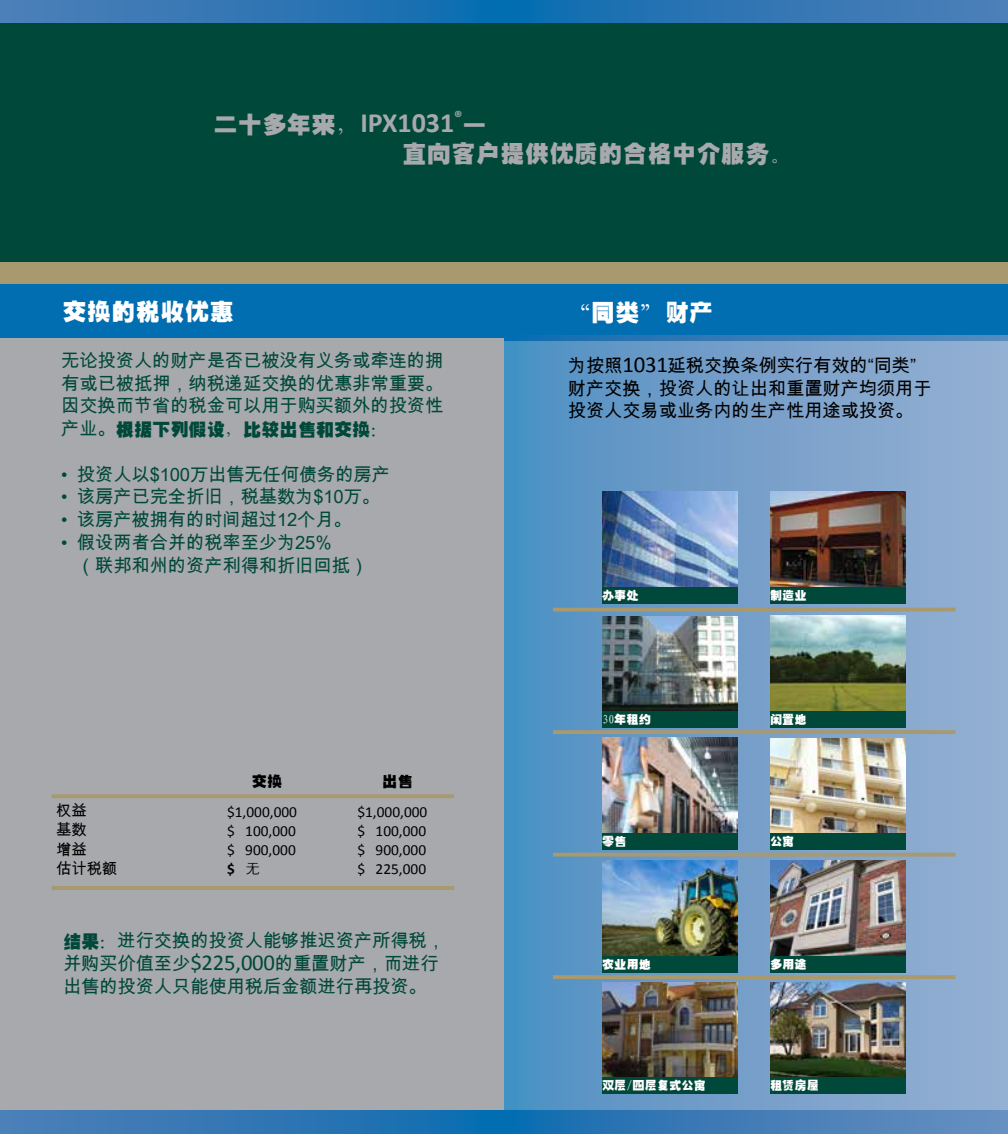
<style>
.page{position:relative;width:1008px;height:1134px;background:#fff}
.page>*{position:absolute;margin:0;border:0;box-sizing:border-box;transform-origin:0 0}
.t1{font:24.5px/29.4px "RS Te Cu Hei";color:#a7a9ac}
.t2{font:24.5px "RS Te Cu Hei";color:#fff}
.t3{font:18.38px/22.8px "Arial Unicode MS";letter-spacing:-.01em;color:#00483a}
.t4{font:18.38px/22.8px "Arial Unicode MS";letter-spacing:-.01em;color:#000}
.t5{font:18.38px "RS Te Cu Hei";letter-spacing:-.01em;color:#00483a}
.t6{font:15.4px/19.2px "Calibri";color:#000;text-align:justify}
.t7{font:15.4px/19.2px "Arial Unicode MS";color:#000}
.t8{font:15.4px "RS Te Cu Hei";color:#000}
.t9{font:12.25px "RS Te Cu Hei";color:#fff}
.s1{font-family:"Calibri";font-weight:700;font-size:28px}
.s2{font-family:"Arial Unicode MS"}
.s3{font-weight:700}
.s4{font-family:"Gulim"}
.s5{font-family:"RS Te Cu Hei"}
.s6{font-family:"Calibri";font-size:22.75px}
</style>
<div class="page">
<div style="left:0;top:21px;width:1008px;height:259px;background:#00483a"></div>
<div style="left:0;top:262px;width:1008px;height:23px;background:#a8996e"></div>
<div style="left:504px;top:0;width:504px;height:23px;background:linear-gradient(to right,#0a6db0,#517fb8)"></div>
<div style="left:0;top:0;width:504px;height:23px;background:linear-gradient(to right,#527fb8,#0b6db0)"></div>
<div style="left:0;top:284px;width:1008px;height:57px;background:#016eb1"></div>
<div style="left:0;top:338px;width:504px;height:796px;background:#a7a9ac"></div>
<svg style="left:52px;top:794px;width:402px;height:4px;background:#a79a73"></svg>
<hr style="left:52px;top:886px;width:402px;height:4px;background:#a8996e">
<div style="left:0;top:1110px;width:504px;height:24px;background:linear-gradient(to right,#527fb8,#0b6db0)"></div>
<svg style="left:504px;top:335px;width:504px;height:799px;background:#6e9dc8"></svg>
<svg style="left:553px;top:975px;width:402px;height:4px;background:#a59971"></svg>
<svg style="left:553px;top:853px;width:402px;height:4px;background:#a19978"></svg>
<svg style="left:553px;top:730px;width:402px;height:4px;background:#a59971"></svg>
<svg style="left:553px;top:608px;width:402px;height:4px;background:#a19978"></svg>
<img style="left:602px;top:491px;width:136px;height:96px">
<div style="left:602px;top:587px;width:136px;height:17px;background:#00483a"></div>
<img style="left:602px;top:861px;width:136px;height:95px">
<div style="left:602px;top:956px;width:136px;height:17px;background:#00483a"></div>
<img style="left:770px;top:491px;width:136px;height:96px">
<div style="left:770px;top:587px;width:136px;height:17px;background:#00483a"></div>
<img style="left:602px;top:616px;width:136px;height:95px">
<div style="left:602px;top:711px;width:136px;height:17px;background:#00483a"></div>
<img style="left:770px;top:616px;width:136px;height:95px">
<div style="left:770px;top:711px;width:136px;height:17px;background:#00483a"></div>
<img style="left:602px;top:738px;width:136px;height:95px">
<div style="left:602px;top:833px;width:136px;height:17px;background:#00483a"></div>
<img style="left:770px;top:738px;width:136px;height:95px">
<div style="left:770px;top:833px;width:136px;height:17px;background:#00483a"></div>
<img style="left:770px;top:861px;width:136px;height:95px">
<div style="left:770px;top:956px;width:136px;height:17px;background:#00483a"></div>
<img style="left:602px;top:982px;width:136px;height:95px">
<div style="left:602px;top:1077px;width:136px;height:17px;background:#00483a"></div>
<img style="left:770px;top:982px;width:136px;height:95px">
<div style="left:770px;top:1077px;width:136px;height:17px;background:#00483a"></div>
<h1 class="t1" style="left:402px;top:110px;width:394px;text-indent:-189px">二十多年来，<span class="s1">IPX1031</span><sup>®</sup>一<br>直向客户提供优质的合格中介服务。</h1>
<h1 class="t2" style="left:62px;top:300px;width:173px">交换的税收优惠</h1>
<p class="t3" style="left:61px;top:349px;width:384px;text-align:justify">无论投资人的财产是否已被没有义务或牵连的拥有或已被抵押，纳税递延交换的优惠非常重要。因交换而节省的税金可以用于购买额外的投资性</p>
<p class="t5" style="left:61px;top:421px;width:329px"><span class="s2">产业。</span>根据下列假设，比较出售和交换：</p>
<p class="t3" style="left:61px;top:462px;width:330px">• 投资人以$100万出售无任何债务的房产</p>
<p class="t3" style="left:61px;top:485px;width:320px">• 该房产已完全折旧，税基数为$10万。</p>
<p class="t3" style="left:61px;top:508px;width:292px">• 该房产被拥有的时间超过12个月。</p>
<p class="t3" style="left:77px;top:531px;width:293px;text-indent:-16px">• 假设两者合并的税率至少为25%<br>（联邦和州的资产利得和折旧回抵）</p>
<p class="t8" style="left:252px;top:773px;width:32px">交换</p>
<p class="t8" style="left:382px;top:773px;width:32px">出售</p>
<p class="t7" style="left:56px;top:801px;width:63px">权益<br>基数<br>增益<br>估计税额</p>
<p class="t6" style="left:227px;top:801px;width:71px">$1,000,000 $ 100,000 $ 900,000 <span class="s3">$</span> <span class="s4">无</span></p>
<p class="t6" style="left:357px;top:801px;width:71px">$1,000,000 $ 100,000 $ 900,000 $ 225,000</p>
<p class="t3" style="left:63px;top:929px;width:384px"><span class="s5">结果：</span>进行交换的投资人能够推迟资产所得税，并购买价值至少<span class="s6">$225,000</span>的重置财产，而进行出售的投资人只能使用税后金额进行再投资。</p>
<h1 class="t2" style="left:566px;top:301px;width:148px">“同类”财产</h1>
<p class="t4" style="left:568px;top:354px;width:366px">为按照<span class="s6">1031</span>延税交换条例实行有效的“同类”财产交换，投资人的让出和重置财产均须用于投资人交易或业务内的生产性用途或投资。</p>
<p class="t9" style="left:602px;top:589px;width:38px">办事处</p>
<p class="t9" style="left:770px;top:589px;width:38px">制造业</p>
<p class="t9" style="left:602px;top:714px;width:50px">30年租约</p>
<p class="t9" style="left:770px;top:713px;width:38px">闲置地</p>
<p class="t9" style="left:602px;top:835px;width:26px">零售</p>
<p class="t9" style="left:770px;top:835px;width:26px">公寓</p>
<p class="t9" style="left:602px;top:958px;width:50px">农业用地</p>
<p class="t9" style="left:770px;top:958px;width:38px">多用途</p>
<p class="t9" style="left:602px;top:1079px;width:106px">双层/四层复式公寓</p>
<p class="t9" style="left:770px;top:1079px;width:50px">租赁房屋</p>
</div>
